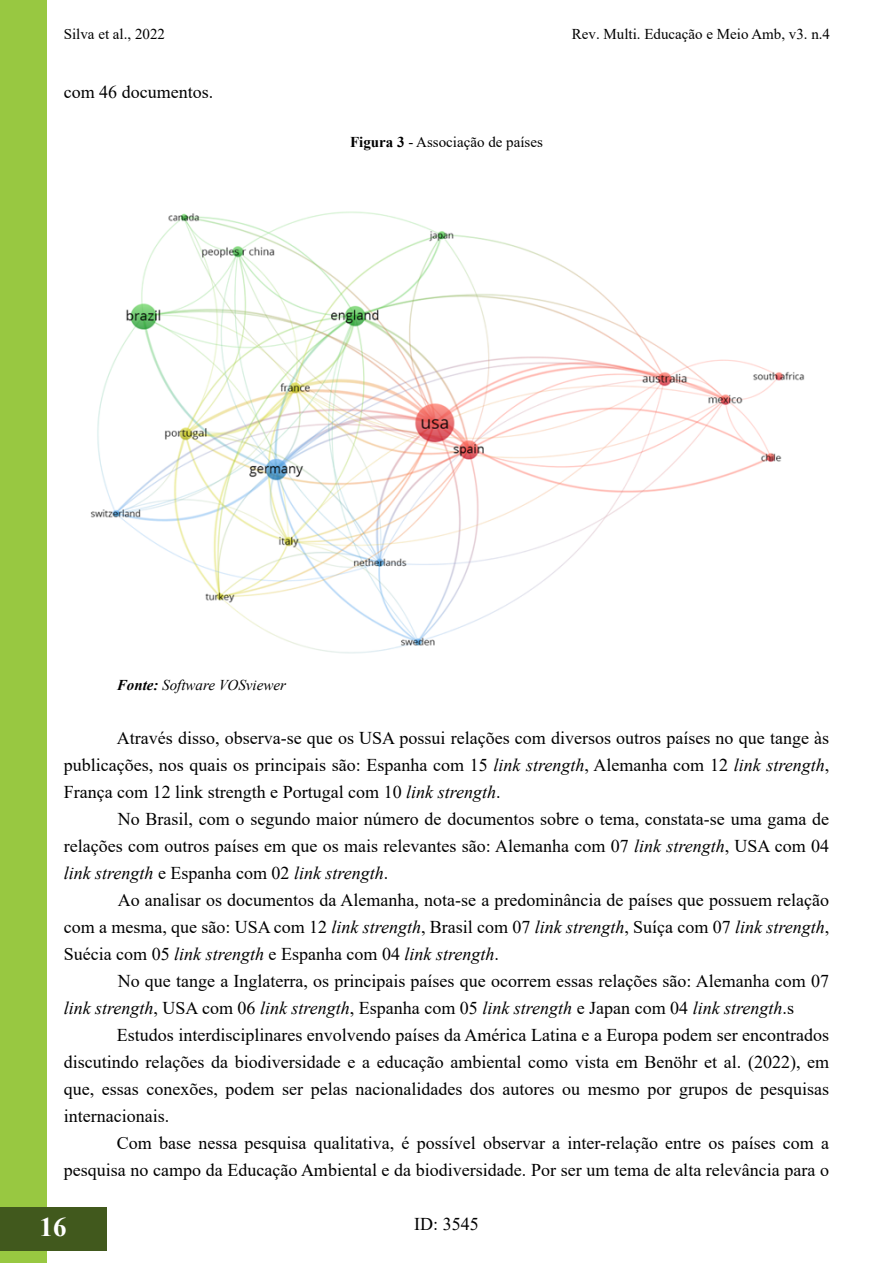
<style>
.page{position:relative;width:893px;height:1263px;background:#fff}
.page>*{position:absolute;margin:0;border:0;box-sizing:border-box;transform-origin:0 0}
.t1{font:700 27px "Times New Roman";color:#fff}
.t2{font:18px/27px "Times New Roman";color:#000;text-align:justify}
.t3{font:15px "Times New Roman";color:#000}
.t4{font:italic 15px "Times New Roman";color:#000}
.s1{font-weight:700}
.s2{font-style:italic}
</style>
<div class="page">
<div style="left:0;top:1px;width:47px;height:1262px;background:#98c841"></div>
<div style="left:0;top:1207px;width:106px;height:43px;background:#41591d"></div>
<img style="left:90px;top:211px;width:715px;height:443px">
<p class="t3" style="left:64px;top:24px;width:103px">Silva et al., 2022</p>
<p class="t2" style="left:64px;top:77px;width:151px">com 46 documentos.</p>
<p class="t3" style="left:572px;top:24px;width:260px">Rev. Multi. Educação e Meio Amb, v3. n.4</p>
<p class="t3" style="left:350px;top:131px;width:194px"><span class="s1">Figura 3</span> - Associação de países</p>
<p class="t4" style="left:117px;top:674px;width:170px"><span class="s1">Fonte:</span> Software VOSviewer</p>
<p class="t2" style="left:64px;top:724px;width:767px;text-indent:53px">Através disso, observa-se que os USA possui relações com diversos outros países no que tange às publicações, nos quais os principais são: Espanha com 15 <span class="s2">link strength</span>, Alemanha com 12 <span class="s2">link strength</span>, França com 12 link strength e Portugal com 10 <span class="s2">link strength</span>.</p>
<p class="t2" style="left:64px;top:805px;width:767px;text-indent:54px">No Brasil, com o segundo maior número de documentos sobre o tema, constata-se uma gama de relações com outros países em que os mais relevantes são: Alemanha com 07 <span class="s2">link strength</span>, USA com 04 <span class="s2">link strength</span> e Espanha com 02 <span class="s2">link strength</span>.</p>
<p class="t2" style="left:64px;top:886px;width:767px;text-indent:54px">Ao analisar os documentos da Alemanha, nota-se a predominância de países que possuem relação com a mesma, que são: USA com 12 <span class="s2">link strength</span>, Brasil com 07 <span class="s2">link strength</span>, Suíça com 07 <span class="s2">link strength</span>, Suécia com 05 <span class="s2">link strength</span> e Espanha com 04 <span class="s2">link strength</span>.</p>
<p class="t2" style="left:64px;top:967px;width:767px;text-indent:54px">No que tange a Inglaterra, os principais países que ocorrem essas relações são: Alemanha com 07 <span class="s2">link strength</span>, USA com 06 <span class="s2">link strength</span>, Espanha com 05 <span class="s2">link strength</span> e Japan com 04 <span class="s2">link strength</span>.s</p>
<p class="t2" style="left:64px;top:1021px;width:767px;text-indent:53px">Estudos interdisciplinares envolvendo países da América Latina e a Europa podem ser encontrados discutindo relações da biodiversidade e a educação ambiental como vista em Benöhr et al. (2022), em que, essas conexões, podem ser pelas nacionalidades dos autores ou mesmo por grupos de pesquisas internacionais.</p>
<p class="t2" style="left:64px;top:1129px;width:767px;text-align:right">Com base nessa pesquisa qualitativa, é possível observar a inter-relação entre os países com a pesquisa no campo da Educação Ambiental e da biodiversidade. Por ser um tema de alta relevância para o</p>
<h1 class="t1" style="left:40px;top:1207px;width:28px">16</h1>
<p class="t2" style="left:414px;top:1210px;width:66px">ID: 3545</p>
</div>
